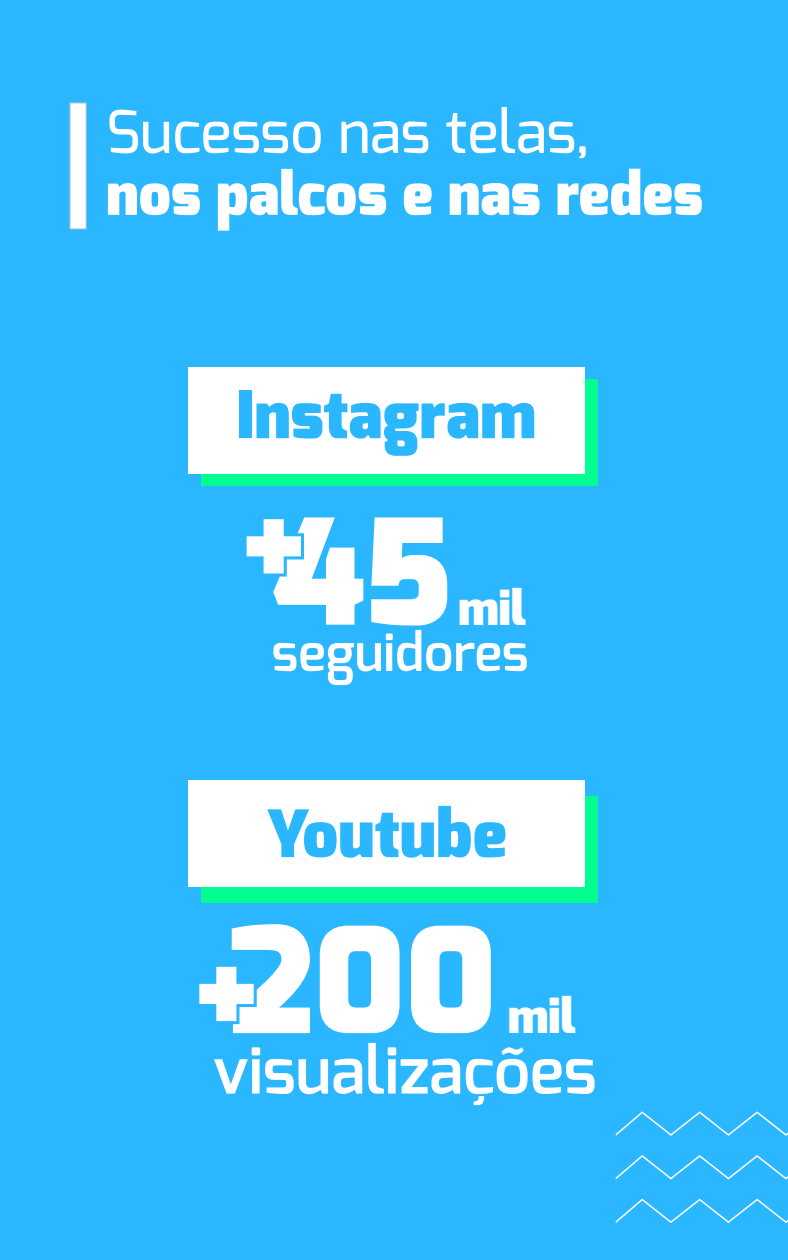
<style>
.page{position:relative;width:788px;height:1260px;background:#2ab7ff}
.page>*{position:absolute;margin:0;border:0;box-sizing:border-box;transform-origin:0 0}
.t1{font:900 146.83px "Exo";color:#fff}
.t2{font:900 130.55px "Exo";color:#fff}
.t3{font:900 65.27px "Exo";color:#2ab7ff}
.t4{font:600 64.84px "Exo";color:#fff}
.t5{font:900 58.8px "Exo";color:#fff}
.t6{font:500 58.8px "Exo";color:#fff}
.t7{font:600 52.32px "Exo";color:#fff}
.t8{font:900 47.43px "Exo";color:#fff}
</style>
<div class="page">
<div style="left:202px;top:380px;width:396px;height:106px;background:#00ff90"></div>
<div style="left:188px;top:367px;width:396px;height:107px;background:#fff"></div>
<div style="left:202px;top:796px;width:396px;height:107px;background:#00ff90"></div>
<div style="left:188px;top:781px;width:396px;height:106px;background:#fff"></div>
<svg style="left:615px;top:1155px;width:173px;height:25px"></svg>
<svg style="left:615px;top:1199px;width:173px;height:24px"></svg>
<svg style="left:615px;top:1111px;width:173px;height:25px"></svg>
<div style="left:70px;top:103px;width:16px;height:126px;background:#fff;border:1px solid #d0d1d3"></div>
<p class="t6" style="left:106px;top:94px;width:486px">Sucesso nas telas,</p>
<p class="t5" style="left:106px;top:156px;width:598px">nos palcos e nas redes</p>
<p class="t3" style="left:236px;top:373px;width:301px">Instagram</p>
<h1 class="t1" style="left:271px;top:478px;width:182px">45</h1>
<h2 class="t2" style="left:244px;top:462px;width:61px">+</h2>
<p class="t8" style="left:458px;top:577px;width:70px">mil</p>
<p class="t7" style="left:271px;top:619px;width:258px">seguidores</p>
<p class="t3" style="left:266px;top:792px;width:243px">Youtube</p>
<h1 class="t1" style="left:228px;top:886px;width:269px">200</h1>
<h2 class="t2" style="left:197px;top:910px;width:61px">+</h2>
<p class="t8" style="left:507px;top:986px;width:70px">mil</p>
<p class="t4" style="left:213px;top:1029px;width:385px">visualizações</p>
</div>
